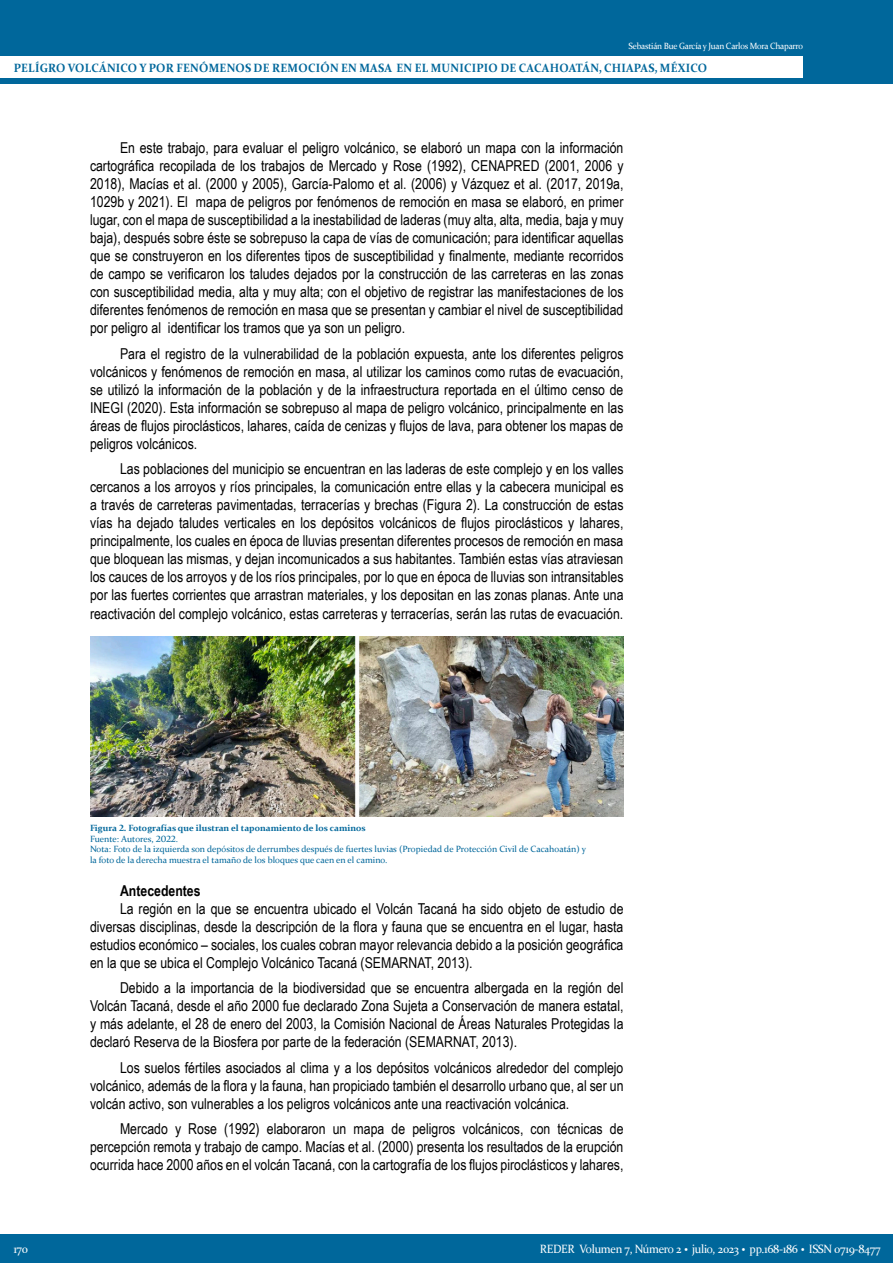
<style>
.page{position:relative;width:893px;height:1263px;background:#fff}
.page>*{position:absolute;margin:0;border:0;box-sizing:border-box;transform-origin:0 0}
.Cuerpo{font:15px/18px "Arial Narrow";color:#000;text-align:justify}
.Subtítulos_02{font:700 15px "Arial Narrow";color:#000}
.t1{font:700 12px "Constantia";letter-spacing:.02em;color:#00679b;scale:.95 1}
.t2{font:12px "Constantia";letter-spacing:-.025em;color:#fff;scale:.95 1}
.Pie_de_foto{font:9px/10.8px "Constantia";color:#00679b}
.Pie_de_foto-2{font:700 9px "Constantia";color:#00679b}
.t3{font:9px "Constantia";letter-spacing:-.025em;color:#fff;scale:.95 1}
.s1{font-weight:700;font-size:18px}
</style>
<div class="page">
<img style="left:90px;top:636px;width:533px;height:181px">
<div style="left:0;top:0;width:893px;height:84px;background:#00679b"></div>
<div style="left:0;top:56px;width:803px;height:22px;background:#fff"></div>
<div style="left:0;top:1234px;width:893px;height:29px;background:#00679b"></div>
<p class="t3" style="left:629px;top:40px;width:185px">Sebastián Bue García y Juan Carlos Mora Chaparro</p>
<p class="t1" style="left:14px;top:59px;width:731px">PELÍGRO VOLCÁNICO Y POR FENÓMENOS DE REMOCIÓN EN MASA EN EL MUNICIPIO DE CACAHOATÁN, CHIAPAS, MÉXICO</p>
<p class="Cuerpo" style="left:90px;top:139px;width:535px;text-indent:30px">En este trabajo, para evaluar el peligro volcánico, se elaboró un mapa con la información cartográfica recopilada de los trabajos de Mercado y Rose (1992), CENAPRED (2001, 2006 y 2018), Macías et al. (2000 y 2005), García-Palomo et al. (2006) y Vázquez et al. (2017, 2019a, 1029b y 2021). El mapa de peligros por fenómenos de remoción en masa se elaboró, en primer lugar, con el mapa de susceptibilidad a la inestabilidad de laderas (muy alta, alta, media, baja y muy baja), después sobre éste se sobrepuso la capa de vías de comunicación; para identificar aquellas que se construyeron en los diferentes tipos de susceptibilidad y finalmente, mediante recorridos de campo se verificaron los taludes dejados por la construcción de las carreteras en las zonas con susceptibilidad media, alta y muy alta; con el objetivo de registrar las manifestaciones de los diferentes fenómenos de remoción en masa que se presentan y cambiar el nivel de susceptibilidad por peligro al identificar los tramos que ya son un peligro.</p>
<p class="Cuerpo" style="left:90px;top:344px;width:535px;text-indent:30px">Para el registro de la vulnerabilidad de la población expuesta, ante los diferentes peligros volcánicos y fenómenos de remoción en masa, al utilizar los caminos como rutas de evacuación, se utilizó la información de la población y de la infraestructura reportada en el último censo de INEGI (2020). Esta información se sobrepuso al mapa de peligro volcánico, principalmente en las áreas de flujos piroclásticos, lahares, caída de cenizas y flujos de lava, para obtener los mapas de peligros volcánicos.</p>
<p class="Cuerpo" style="left:90px;top:460px;width:535px;text-indent:30px">Las poblaciones del municipio se encuentran en las laderas de este complejo y en los valles cercanos a los arroyos y ríos principales, la comunicación entre ellas y la cabecera municipal es a través de carreteras pavimentadas, terracerías y brechas (Figura 2). La construcción de estas vías ha dejado taludes verticales en los depósitos volcánicos de flujos piroclásticos y lahares, principalmente, los cuales en época de lluvias presentan diferentes procesos de remoción en masa que bloquean las mismas, y dejan incomunicados a sus habitantes. También estas vías atraviesan los cauces de los arroyos y de los ríos principales, por lo que en época de lluvias son intransitables por las fuertes corrientes que arrastran materiales, y los depositan en las zonas planas. Ante una reactivación del complejo volcánico, estas carreteras y terracerías, serán las rutas de evacuación.</p>
<p class="Pie_de_foto-2" style="left:90px;top:821px;width:277px">Figura 2. Fotografías que ilustran el taponamiento de los caminos</p>
<p class="Pie_de_foto" style="left:90px;top:833px;width:89px">Fuente: Autores, 2022.</p>
<p class="Pie_de_foto" style="left:90px;top:843px;width:498px">Nota: Foto de la izquierda son depósitos de derrumbes después de fuertes luvias (Propiedad de Protección Civil de Cacahoatán) y la foto de la derecha muestra el tamaño de los bloques que caen en el camino.</p>
<p class="Subtítulos_02" style="left:120px;top:879px;width:82px">Antecedentes</p>
<p class="Cuerpo" style="left:90px;top:899px;width:535px;text-indent:30px">La región en la que se encuentra ubicado el Volcán Tacaná ha sido objeto de estudio de diversas disciplinas, desde la descripción de la flora y fauna que se encuentra en el lugar, hasta estudios económico – sociales, los cuales cobran mayor relevancia debido a la posición geográfica en la que se ubica el Complejo Volcánico Tacaná (SEMARNAT, 2013).</p>
<p class="Cuerpo" style="left:90px;top:978px;width:535px;text-indent:30px">Debido a la importancia de la biodiversidad que se encuentra albergada en la región del Volcán Tacaná, desde el año 2000 fue declarado Zona Sujeta a Conservación de manera estatal, y más adelante, el 28 de enero del 2003, la Comisión Nacional de Áreas Naturales Protegidas la declaró Reserva de la Biosfera por parte de la federación (SEMARNAT, 2013).</p>
<p class="Cuerpo" style="left:90px;top:1058px;width:535px;text-indent:30px">Los suelos fértiles asociados al clima y a los depósitos volcánicos alrededor del complejo volcánico, además de la flora y la fauna, han propiciado también el desarrollo urbano que, al ser un volcán activo, son vulnerables a los peligros volcánicos ante una reactivación volcánica.</p>
<p class="Cuerpo" style="left:90px;top:1119px;width:535px;text-indent:30px">Mercado y Rose (1992) elaboraron un mapa de peligros volcánicos, con técnicas de percepción remota y trabajo de campo. Macías et al. (2000) presenta los resultados de la erupción ocurrida hace 2000 años en el volcán Tacaná, con la cartografía de los flujos piroclásticos y lahares,</p>
<p class="t2" style="left:14px;top:1241px;width:17px">170</p>
<p class="t2" style="left:540px;top:1240px;width:360px">REDER Volumen 7, Número 2 <span class="s1">·</span> julio, 2023 <span class="s1">·</span> pp.168-186 <span class="s1">·</span> ISSN 0719-8477</p>
</div>
